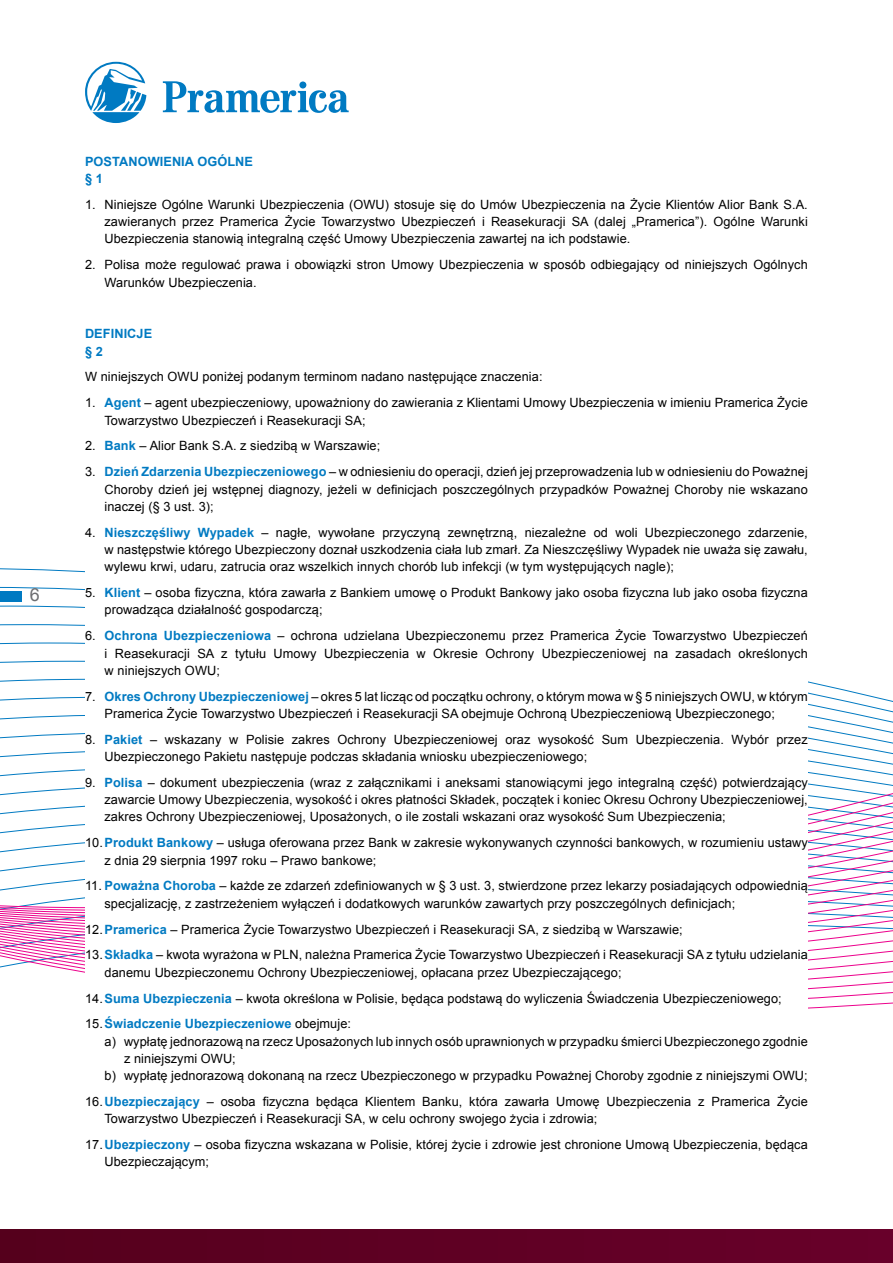
<style>
.page{position:relative;width:893px;height:1263px;background:#fff}
.page>*{position:absolute;margin:0;border:0;box-sizing:border-box;transform-origin:0 0}
.t1{font:18px "Arial";color:#6d6e71}
.t2{font:12.75px/17.2px "Arial";letter-spacing:.005em;color:#000}
.t3{font:700 12.75px/17.2px "Arial";letter-spacing:.005em;color:#007ac2}
.s1{font-weight:700;color:#007ac2}
</style>
<div class="page">
<svg style="left:0;top:642px;width:893px;height:367px"></svg>
<div style="left:0;top:591px;width:21px;height:11px;background:#007ac2"></div>
<div style="left:0;top:1230px;width:893px;height:33px;background:#5f0023"></div>
<svg style="left:163px;top:81px;width:186px;height:32px"></svg>
<svg style="left:85px;top:62px;width:61px;height:61px"></svg>
<div style="left:85px;top:153px;width:723px;height:1046px;background:#fff"></div>
<h1 class="t1" style="left:30px;top:583px;width:12px">6</h1>
<p class="t3" style="left:85px;top:153px;width:169px">POSTANOWIENIA OGÓLNE § 1</p>
<p class="t2" style="left:105px;top:196px;width:705px;text-align:justify;text-indent:-19px">1. Niniejsze Ogólne Warunki Ubezpieczenia (OWU) stosuje się do Umów Ubezpieczenia na Życie Klientów Alior Bank S.A. zawieranych przez Pramerica Życie Towarzystwo Ubezpieczeń i Reasekuracji SA (dalej „Pramerica”). Ogólne Warunki Ubezpieczenia stanowią integralną część Umowy Ubezpieczenia zawartej na ich podstawie.</p>
<p class="t2" style="left:105px;top:256px;width:705px;text-indent:-19px">2. Polisa może regulować prawa i obowiązki stron Umowy Ubezpieczenia w sposób odbiegający od niniejszych Ogólnych<br>Warunków Ubezpieczenia.</p>
<p class="t3" style="left:85px;top:326px;width:69px">DEFINICJE § 2</p>
<p class="t2" style="left:85px;top:368px;width:459px">W niniejszych OWU poniżej podanym terminom nadano następujące znaczenia:</p>
<p class="t2" style="left:105px;top:394px;width:705px;text-indent:-19px">1. <span class="s1">Agent</span> – agent ubezpieczeniowy, upoważniony do zawierania z Klientami Umowy Ubezpieczenia w imieniu Pramerica Życie<br>Towarzystwo Ubezpieczeń i Reasekuracji SA;</p>
<p class="t2" style="left:85px;top:437px;width:297px">2. <span class="s1">Bank</span> – Alior Bank S.A. z siedzibą w Warszawie;</p>
<p class="t2" style="left:105px;top:463px;width:705px;text-align:justify;text-indent:-19px">3. <span class="s1">Dzień Zdarzenia Ubezpieczeniowego</span> – w odniesieniu do operacji, dzień jej przeprowadzenia lub w odniesieniu do Poważnej Choroby dzień jej wstępnej diagnozy, jeżeli w definicjach poszczególnych przypadków Poważnej Choroby nie wskazano inaczej (§ 3 ust. 3);</p>
<p class="t2" style="left:105px;top:524px;width:705px;text-align:justify;text-indent:-19px">4. <span class="s1">Nieszczęśliwy Wypadek</span> – nagłe, wywołane przyczyną zewnętrzną, niezależne od woli Ubezpieczonego zdarzenie, w następstwie którego Ubezpieczony doznał uszkodzenia ciała lub zmarł. Za Nieszczęśliwy Wypadek nie uważa się zawału, wylewu krwi, udaru, zatrucia oraz wszelkich innych chorób lub infekcji (w tym występujących nagle);</p>
<p class="t2" style="left:105px;top:584px;width:705px;text-indent:-19px">5. <span class="s1">Klient</span> – osoba fizyczna, która zawarła z Bankiem umowę o Produkt Bankowy jako osoba fizyczna lub jako osoba fizyczna prowadząca działalność gospodarczą;</p>
<p class="t2" style="left:105px;top:627px;width:705px;text-align:justify;text-indent:-19px">6. <span class="s1">Ochrona Ubezpieczeniowa</span> – ochrona udzielana Ubezpieczonemu przez Pramerica Życie Towarzystwo Ubezpieczeń i Reasekuracji SA z tytułu Umowy Ubezpieczenia w Okresie Ochrony Ubezpieczeniowej na zasadach określonych w niniejszych OWU;</p>
<p class="t2" style="left:105px;top:688px;width:705px;text-indent:-19px">7. <span class="s1">Okres Ochrony Ubezpieczeniowej</span> – okres 5 lat licząc od początku ochrony, o którym mowa w § 5 niniejszych OWU, w którym<br>Pramerica Życie Towarzystwo Ubezpieczeń i Reasekuracji SA obejmuje Ochroną Ubezpieczeniową Ubezpieczonego;</p>
<p class="t2" style="left:105px;top:731px;width:705px;text-indent:-19px">8. <span class="s1">Pakiet</span> – wskazany w Polisie zakres Ochrony Ubezpieczeniowej oraz wysokość Sum Ubezpieczenia. Wybór przez<br>Ubezpieczonego Pakietu następuje podczas składania wniosku ubezpieczeniowego;</p>
<p class="t2" style="left:105px;top:774px;width:705px;text-align:justify;text-indent:-19px">9. <span class="s1">Polisa</span> – dokument ubezpieczenia (wraz z załącznikami i aneksami stanowiącymi jego integralną część) potwierdzający zawarcie Umowy Ubezpieczenia, wysokość i okres płatności Składek, początek i koniec Okresu Ochrony Ubezpieczeniowej, zakres Ochrony Ubezpieczeniowej, Uposażonych, o ile zostali wskazani oraz wysokość Sum Ubezpieczenia;</p>
<p class="t2" style="left:105px;top:834px;width:705px;text-indent:-19px">10.<span class="s1">Produkt Bankowy</span> – usługa oferowana przez Bank w zakresie wykonywanych czynności bankowych, w rozumieniu ustawy z dnia 29 sierpnia 1997 roku – Prawo bankowe;</p>
<p class="t2" style="left:105px;top:877px;width:705px;text-indent:-19px">11. <span class="s1">Poważna Choroba</span> – każde ze zdarzeń zdefiniowanych w § 3 ust. 3, stwierdzone przez lekarzy posiadających odpowiednią specjalizację, z zastrzeżeniem wyłączeń i dodatkowych warunków zawartych przy poszczególnych definicjach;</p>
<p class="t2" style="left:85px;top:916px;width:724px;line-height:25.8px">12.<span class="s1">Pramerica</span> – Pramerica Życie Towarzystwo Ubezpieczeń i Reasekuracji SA, z siedzibą w Warszawie;<br>13.<span class="s1">Składka</span> – kwota wyrażona w PLN, należna Pramerica Życie Towarzystwo Ubezpieczeń i Reasekuracji SA z tytułu udzielania</p>
<p class="t2" style="left:85px;top:959px;width:698px;line-height:25.8px;text-indent:19px">danemu Ubezpieczonemu Ochrony Ubezpieczeniowej, opłacana przez Ubezpieczającego;<br>14.<span class="s1">Suma Ubezpieczenia</span> – kwota określona w Polisie, będąca podstawą do wyliczenia Świadczenia Ubezpieczeniowego;<br>15.<span class="s1">Świadczenie Ubezpieczeniowe</span> obejmuje:</p>
<p class="t2" style="left:105px;top:1033px;width:705px">a) wypłatę jednorazową na rzecz Uposażonych lub innych osób uprawnionych w przypadku śmierci Ubezpieczonego zgodnie</p>
<p class="t2" style="left:124px;top:1050px;width:113px">z niniejszymi OWU;</p>
<p class="t2" style="left:105px;top:1067px;width:705px">b) wypłatę jednorazową dokonaną na rzecz Ubezpieczonego w przypadku Poważnej Choroby zgodnie z niniejszymi OWU;</p>
<p class="t2" style="left:105px;top:1093px;width:705px;text-indent:-19px">16.<span class="s1">Ubezpieczający</span> – osoba fizyczna będąca Klientem Banku, która zawarła Umowę Ubezpieczenia z Pramerica Życie<br>Towarzystwo Ubezpieczeń i Reasekuracji SA, w celu ochrony swojego życia i zdrowia;</p>
<p class="t2" style="left:105px;top:1136px;width:705px;text-indent:-19px">17.<span class="s1">Ubezpieczony</span> – osoba fizyczna wskazana w Polisie, której życie i zdrowie jest chronione Umową Ubezpieczenia, będąca<br>Ubezpieczającym;</p>
</div>
